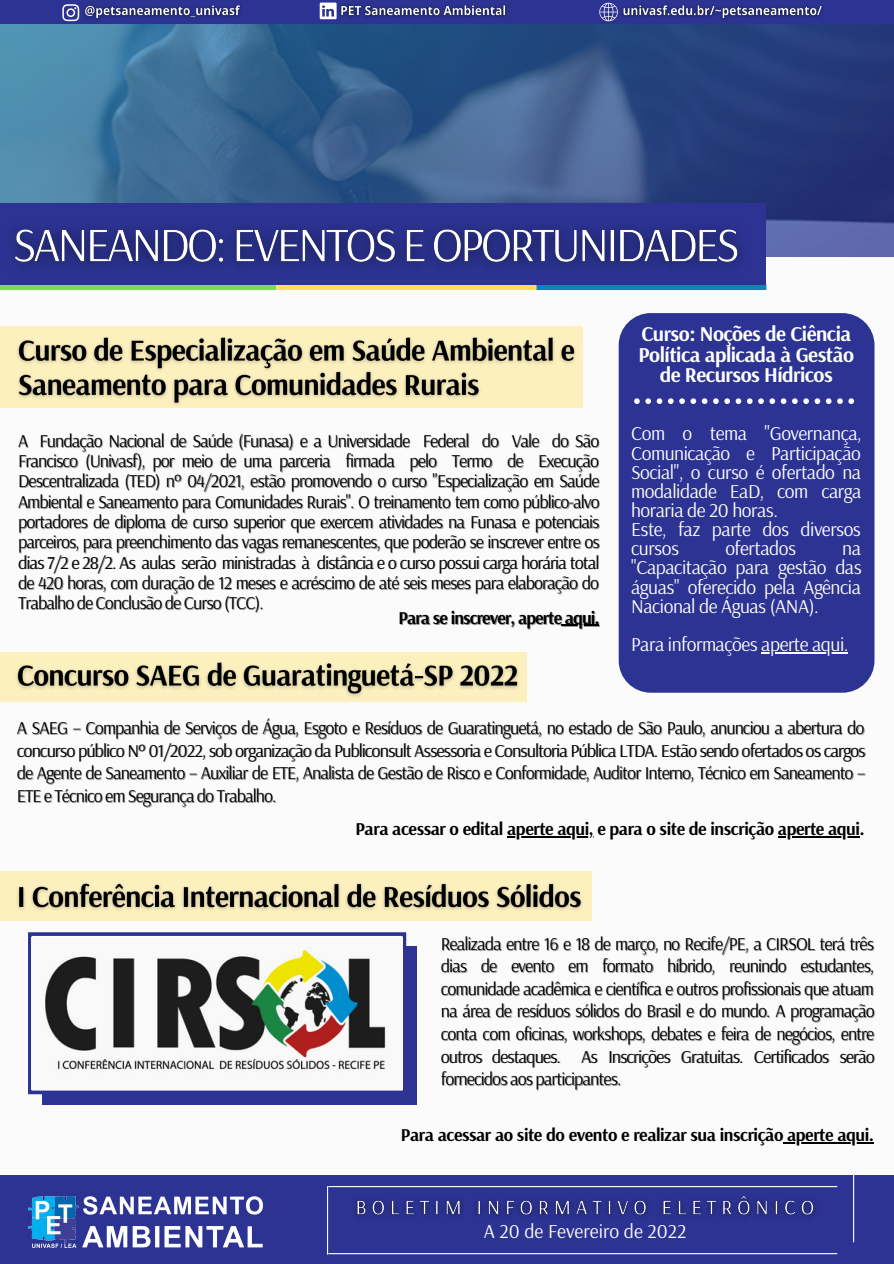
<style>
.page{position:relative;width:894px;height:1264px;background:#fff}
.page>*{position:absolute;margin:0;border:0;box-sizing:border-box;transform-origin:0 0}
.t1{font:700 21px/20.2px "Arsenal";letter-spacing:-.025em;color:#fff;text-align:center}
.t2{font:19.65px "Arsenal";color:#fff}
.t3{font:19.5px/19.2px "Arsenal";letter-spacing:-.025em;color:#fff;text-align:justify}
.t4{font:18px/22.5px "Arsenal";letter-spacing:-.05em;color:#000;text-align:justify}
.t5{font:700 18px "Arsenal";letter-spacing:-.025em;color:#000}
.t6{font:700 18px "Arsenal";letter-spacing:-.05em;color:#000}
.s1{color:rgb(0 0 0/.4)}
</style>
<div class="page">
<div style="left:0;top:0;width:893px;height:1263px;background:#fbfbfb"></div>
<svg style="left:0;top:24px;width:893px;height:232px;background:#365b8d"></svg>
<div style="left:0;top:0;width:893px;height:24px;background:#2c3392"></div>
<svg style="left:62px;top:4px;width:16px;height:17px"></svg>
<svg style="left:319px;top:3px;width:15px;height:16px"></svg>
<svg style="left:599px;top:2px;width:17px;height:20px"></svg>
<div style="left:0;top:1175px;width:893px;height:88px;background:#2c3392"></div>
<img style="left:28px;top:1196px;width:234px;height:51px">
<hr style="left:328px;top:1252px;width:508px;height:2px;background:#fff">
<hr style="left:328px;top:1185px;width:508px;height:2px;background:#fff">
<hr style="left:327px;top:1186px;width:1px;height:68px;background:#fff">
<hr style="left:852px;top:1174px;width:1px;height:67px;background:#fff">
<div style="left:618px;top:313px;width:256px;height:379px;background:#2c3392;border-radius:32px"></div>
<div style="left:42px;top:946px;width:374px;height:158px;background:#2c3392"></div>
<svg style="left:28px;top:932px;width:378px;height:162px;fill:#2c3392"></svg>
<img style="left:32px;top:937px;width:370px;height:152px">
<img style="left:78px;top:4px;width:170px;height:22px">
<img style="left:334px;top:2px;width:178px;height:24px">
<img style="left:616px;top:4px;width:212px;height:22px">
<img style="left:347px;top:1185px;width:481px;height:32px">
<div style="left:0;top:326px;width:582px;height:81px;background:#fcf0bf"></div>
<img style="left:11px;top:337px;width:569px;height:71px">
<hr style="left:562px;top:625px;width:37px;height:2px;background:#000;opacity:.4">
<hr style="left:561px;top:625px;width:37px;height:1px;background:#000">
<div style="left:0;top:652px;width:527px;height:49px;background:#fcf0bf"></div>
<img style="left:16px;top:662px;width:502px;height:35px">
<hr style="left:507px;top:836px;width:86px;height:1px;background:#000">
<hr style="left:777px;top:836px;width:82px;height:1px;background:#000">
<div style="left:0;top:871px;width:592px;height:49px;background:#fcf0bf"></div>
<img style="left:10px;top:883px;width:578px;height:38px">
<hr style="left:782px;top:1142px;width:91px;height:1px;background:#000">
<svg style="left:634px;top:398px;width:219px;height:6px"></svg>
<hr style="left:761px;top:652px;width:86px;height:1px;background:#fff">
<img style="left:0;top:193px;width:765px;height:98px">
<p class="t4" style="left:18px;top:430px;width:583px;line-height:20.2px"><span class="s1">A</span> Fundação Nacional de Saúde (Funasa) e a Universidade Federal <span class="s1">do Va</span>l<span class="s1">e</span> do São Francisco (Univasf), por meio de uma parceria firmada <span class="s1">pe</span>l<span class="s1">o Termo de</span> Execução Descentralizada (TED) nº 04/2021, estão promovendo o curso "Especialização em Saúde Ambiental e Saneamento para Comunidades Rurais". O treinamento tem como público-alvo portadores de diploma de curso superior que exercem atividades na Funasa e potenciais parceiros, para preenchimento das vagas remanescentes, que poderão se inscrever entre os dias 7/2 e 28/2. As <span class="s1">au</span>l<span class="s1">as serão</span> ministradas <span class="s1">à</span> distância e o curso possui carga horária total de 420 horas, com duração de 12 meses e acréscimo de até seis meses para elaboração do Trabalho de Conclusão de Curso (TCC).</p>
<p class="t6" style="left:398px;top:605px;width:203px">Para se inscrever, aperte aqui.</p>
<p class="t1" style="left:638px;top:323px;width:217px">Curso: Noções de Ciência<br>Política aplicada à Gestão de Recursos Hídricos</p>
<p class="t3" style="left:631px;top:423px;width:232px">Com o tema "Governança, Comunicação e Participação Social", o curso é ofertado na modalidade EaD, com carga horaria de 20 horas.</p>
<p class="t3" style="left:631px;top:519px;width:231px">Este, faz parte dos diversos cursos</p>
<p class="t3" style="left:725px;top:538px;width:72px">ofertados</p>
<p class="t3" style="left:631px;top:538px;width:232px;text-indent:211px">na "Capacitação para gestão das águas" oferecido pela Agência Nacional de Águas (ANA).</p>
<p class="t3" style="left:631px;top:634px;width:219px">Para informações aperte aqui.</p>
<p class="t4" style="left:17px;top:716px;width:850px">A SAEG – Companhia de Serviços de Água, Esgoto e Resíduos de Guaratinguetá, no estado de São Paulo, anunciou a abertura do concurso público Nº 01/2022, sob organização da Publiconsult Assessoria e Consultoria Pública LTDA. Estão sendo ofertados os cargos de Agente de Saneamento – Auxiliar de ETE, Analista de Gestão de Risco e Conformidade, Auditor Interno, Técnico em Saneamento – ETE e Técnico em Segurança do Trabalho.</p>
<p class="t5" style="left:355px;top:817px;width:511px">Para acessar o edital aperte aqui, e para o site de inscrição aperte aqui.</p>
<p class="t4" style="left:440px;top:931px;width:435px">Realizada entre 16 e 18 de março, no Recife/PE, a CIRSOL terá três dias de evento em formato híbrido, reunindo estudantes, comunidade acadêmica e científica e outros profissionais que atuam na área de resíduos sólidos do Brasil e do mundo. A programação conta com oficinas, workshops, debates e feira de negócios, entre outros destaques. As Inscrições Gratuitas. Certificados serão fornecidos aos participantes.</p>
<p class="t5" style="left:401px;top:1123px;width:474px">Para acessar ao site do evento e realizar sua inscrição aperte aqui.</p>
<p class="t2" style="left:483px;top:1218px;width:204px">A 20 de Fevereiro de 2022</p>
</div>
